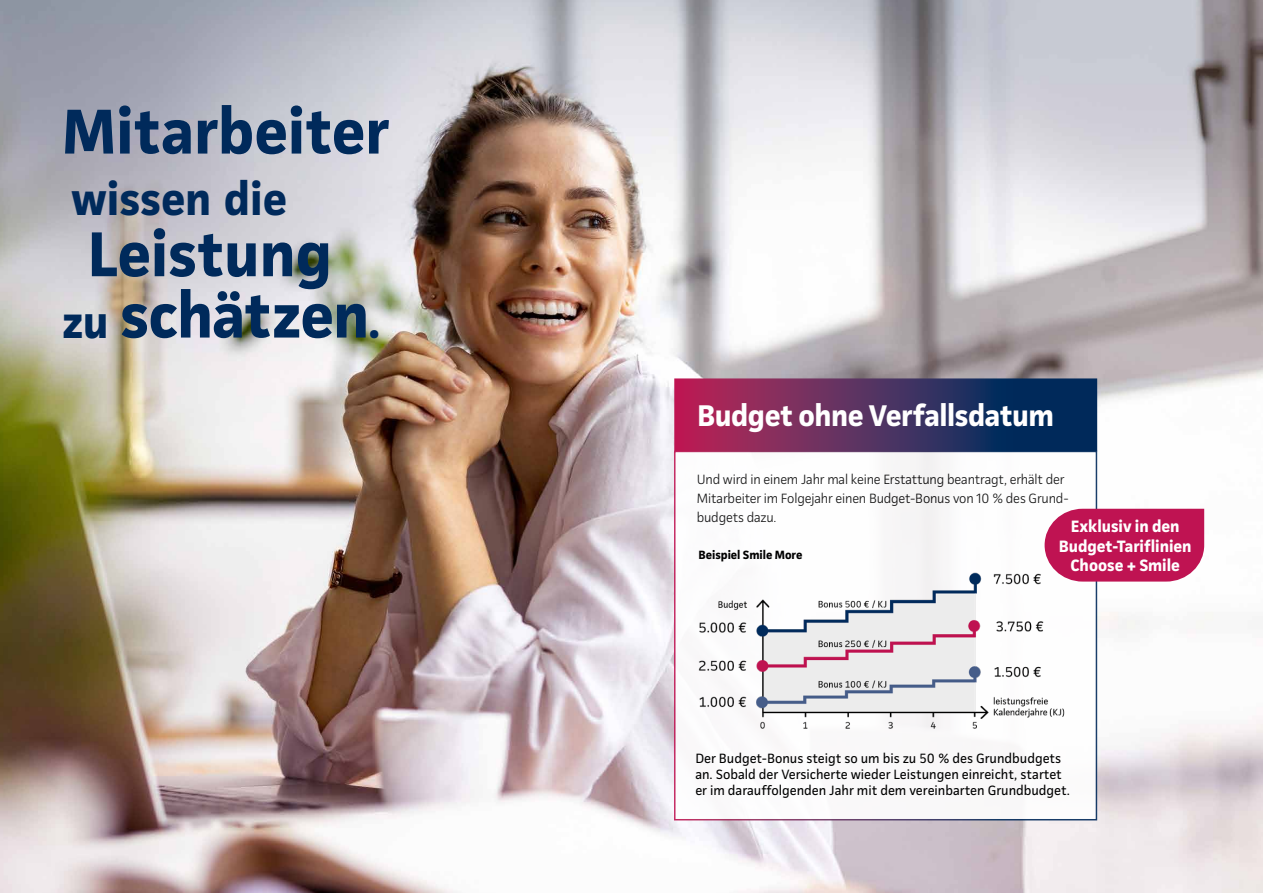
<style>
.page{position:relative;width:1263px;height:893px;background:#fff}
.page>*{position:absolute;margin:0;border:0;box-sizing:border-box;transform-origin:0 0}
.t1{font:700 63.45px/61.3px "Continentale Pro";color:#002a5b;text-align:center}
.t2{font:700 46.05px "Continentale Pro";color:#002a5b}
.t3{font:700 30px "Continentale Pro";letter-spacing:-.015em;color:#fff}
.t4{font:700 16.5px/19.5px "Continentale Pro";color:#fff;text-align:center}
.t5{font:13.5px/16.2px "Continentale Pro";color:#000}
.t6{font:300 13.5px/18.9px "Continentale Pro";letter-spacing:-.01em;color:#000}
.t7{font:700 12px "Continentale Pro";color:#000}
.s1{font-size:46.05px}
</style>
<div class="page">
<img style="left:0;top:0;width:1263px;height:893px">
<div style="left:675px;top:451px;width:421px;height:369px;background:#fff"></div>
<div style="left:674px;top:451px;width:423px;height:369px;border:2px solid #fff"></div>
<svg style="left:677px;top:381px;width:417px;height:67px;background:#4e2c5d"></svg>
<svg style="left:1044px;top:509px;width:160px;height:73px;background:#c3235d"></svg>
<img style="left:698px;top:569px;width:373px;height:160px">
<h1 class="t1" style="left:62px;top:100px;width:328px">Mitarbeiter</h1>
<h2 class="t2" style="left:71px;top:171px;width:217px">wissen die</h2>
<h1 class="t1" style="left:62px;top:222px;width:320px">Leistung<br><span class="s1">zu</span> schätzen<span class="s1">.</span></h1>
<h3 class="t3" style="left:697px;top:398px;width:358px">Budget ohne Verfallsdatum</h3>
<p class="t6" style="left:697px;top:470px;width:373px">Und wird in einem Jahr mal keine Erstattung beantragt, erhält der<br>Mitarbeiter im Folgejahr einen Budget-Bonus von 10 % des Grund&shy;budgets dazu.</p>
<p class="t4" style="left:1059px;top:516px;width:134px">Exklusiv in den<br>Budget-Tariflinien<br>Choose + Smile</p>
<p class="t7" style="left:698px;top:547px;width:105px">Beispiel Smile More</p>
<p class="t5" style="left:695px;top:750px;width:376px">Der Budget-Bonus steigt so um bis zu 50 % des Grundbudgets an. Sobald der Versicherte wieder Leistungen einreicht, startet er im darauffolgenden Jahr mit dem vereinbarten Grundbudget.</p>
</div>
